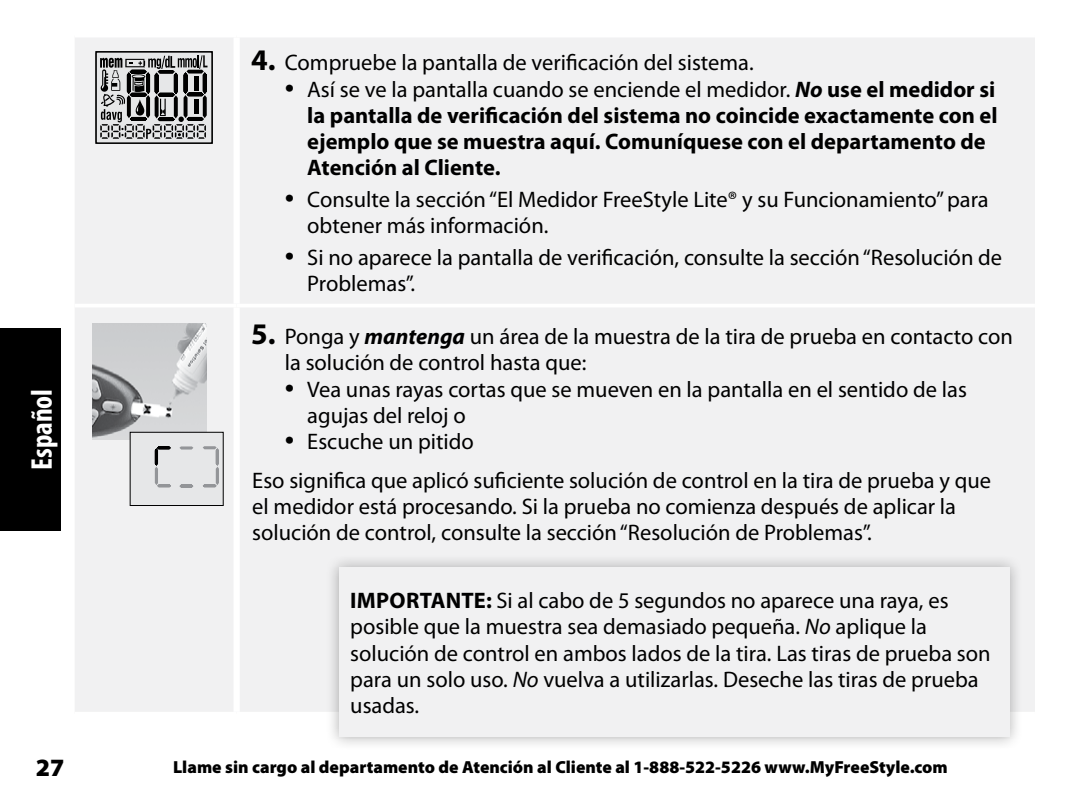
<style>
.page{position:relative;width:1080px;height:810px;background:#fff}
.page>*{position:absolute;margin:0;border:0;box-sizing:border-box;transform-origin:0 0}
.t1{font:700 condensed 30px "Myriad Pro";color:#fff}
.t2{font:900 25px "Myriad Pro";color:#000}
.t3{font:22.5px/26.2px "Myriad Pro";color:#000}
.t4{font:700 22.5px/26.2px "Myriad Pro";color:#000}
.t5{font:900 17.5px "Myriad Pro";color:#000}
.s1{font-weight:700;font-size:30px}
.s2{font-weight:400;font-size:33.75px}
.s3{font-weight:400}
.s4{font-style:italic}
.s5{font-size:33.75px}
.s6{font-weight:700;font-style:italic}
.s7{font-weight:700}
</style>
<div class="page">
<div style="left:75px;top:38px;width:960px;height:674px;background:#f1f1f2"></div>
<div style="left:234px;top:307px;width:6px;height:405px;background:#fff"></div>
<hr style="left:75px;top:304px;width:162px;height:3px;background:#fff">
<hr style="left:237px;top:304px;width:798px;height:3px;background:#fff">
<div style="left:234px;top:37px;width:6px;height:267px;background:#fff"></div>
<div style="left:96px;top:52px;width:116px;height:91px;background:#e6e7e8;border-radius:2px"></div>
<div style="left:96px;top:52px;width:116px;height:91px;border:1px solid #000;border-radius:2px"></div>
<svg style="left:100px;top:55px;width:108px;height:84px"></svg>
<div style="left:95px;top:51px;width:118px;height:93px;border:1px solid #000"></div>
<img style="left:92px;top:324px;width:115px;height:116px">
<div style="left:130px;top:432px;width:93px;height:74px;background:#e6e7e8"></div>
<svg style="left:180px;top:484px;width:13px;height:4px"></svg>
<svg style="left:179px;top:446px;width:14px;height:4px"></svg>
<svg style="left:155px;top:446px;width:16px;height:41px"></svg>
<svg style="left:203px;top:446px;width:16px;height:41px"></svg>
<div style="left:130px;top:432px;width:94px;height:74px;border:1px solid #000"></div>
<div style="left:325px;top:554px;width:698px;height:197px;background:#000;opacity:.3"></div>
<div style="left:339px;top:567px;width:670px;height:170px;background:#f1f1f2"></div>
<div style="left:0;top:328px;width:61px;height:203px;background:#000"></div>
<h1 class="t1" style="left:23px;top:470px;width:83px;rotate:-90deg">Español</h1>
<p class="t2" style="left:36px;top:754px;width:30px">27</p>
<p class="t3" style="left:251px;top:49px;width:504px"><span class="s1">4.</span> Compruebe la pantalla de verificación del sistema.</p>
<p class="t4" style="left:307px;top:75px;width:692px;text-indent:-22px"><span class="s2">•</span> <span class="s3">Así se ve la pantalla cuando se enciende el medidor.</span> <span class="s4">No</span> use el medidor si la pantalla de verificación del sistema no coincide exactamente con el ejemplo que se muestra aquí. Comuníquese con el departamento de Atención al Cliente.</p>
<p class="t3" style="left:307px;top:186px;width:683px;text-indent:-22px"><span class="s5">•</span> Consulte la sección “El Medidor FreeStyle Lite® y su Funcionamiento” para obtener más información.</p>
<p class="t3" style="left:307px;top:244px;width:696px;text-indent:-22px"><span class="s5">•</span> Si no aparece la pantalla de verificación, consulte la sección “Resolución de<br>Problemas”.</p>
<p class="t3" style="left:285px;top:323px;width:730px;text-indent:-34px"><span class="s1">5.</span> Ponga y <span class="s6">mantenga</span> un área de la muestra de la tira de prueba en contacto con la solución de control hasta que:</p>
<p class="t3" style="left:307px;top:376px;width:661px;text-indent:-22px"><span class="s5">•</span> Vea unas rayas cortas que se mueven en la pantalla en el sentido de las agujas del reloj o</p>
<p class="t3" style="left:252px;top:422px;width:740px;line-height:38.8px;text-indent:32px"><span class="s5">•</span> Escuche un pitido<br>Eso significa que aplicó suficiente solución de control en la tira de prueba y que</p>
<p class="t3" style="left:252px;top:493px;width:705px">el medidor está procesando. Si la prueba no comienza después de aplicar la solución de control, consulte la sección “Resolución de Problemas”.</p>
<p class="t3" style="left:350px;top:587px;width:642px"><span class="s7">IMPORTANTE:</span> Si al cabo de 5 segundos no aparece una raya, es posible que la muestra sea demasiado pequeña. <span class="s4">No</span> aplique la solución de control en ambos lados de la tira. Las tiras de prueba son para un solo uso. <span class="s4">No</span> vuelva a utilizarlas. Deseche las tiras de prueba usadas.</p>
<p class="t5" style="left:173px;top:758px;width:776px">Llame sin cargo al departamento de Atención al Cliente al 1-888-522-5226 www.MyFreeStyle.com</p>
</div>
